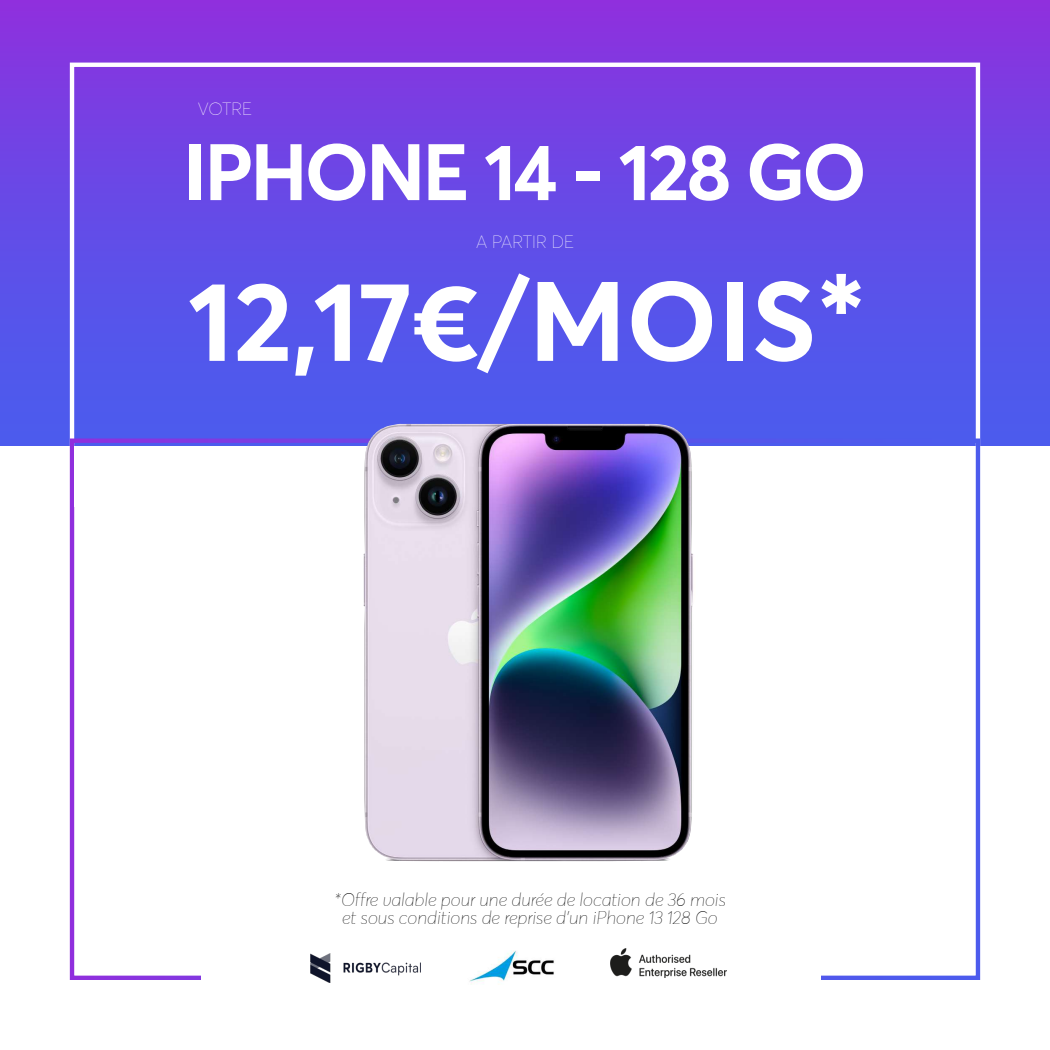
<style>
.page{position:relative;width:1050px;height:1050px;background:#fff}
.page>*{position:absolute;margin:0;border:0;box-sizing:border-box;transform-origin:0 0}
.t1{font:700 111.12px "Averta Std";color:#fff}
.t2{font:700 78.75px "Averta Std";letter-spacing:-.04em;color:#fff}
.t3{font:italic 100 18.38px/17.5px "Averta Std";color:#000;text-align:center}
.t4{font:100 17.5px "Averta";color:#fff}
.s1{font-size:122.5px}
</style>
<div class="page">
<div style="left:0;top:0;width:1050px;height:446px;background:linear-gradient(to bottom,#8d3ae0,#465fee)"></div>
<img style="left:610px;top:949px;width:116px;height:28px">
<img style="left:469px;top:950px;width:85px;height:33px">
<img style="left:311px;top:953px;width:109px;height:30px">
<img style="left:362px;top:426px;width:339px;height:435px">
<p class="t4" style="left:198px;top:98px;width:56px">VOTRE</p>
<h2 class="t2" style="left:183px;top:122px;width:685px">IPHONE 14 - 128 GO</h2>
<p class="t4" style="left:476px;top:231px;width:99px">A PARTIR DE</p>
<h1 class="t1" style="left:188px;top:251px;width:679px">12,17€/MOIS<span class="s1">*</span></h1>
<p class="t3" style="left:334px;top:891px;width:393px">*Offre valable pour une durée de location de 36 mois et sous conditions de reprise d’un iPhone 13 128 Go</p>
</div>
